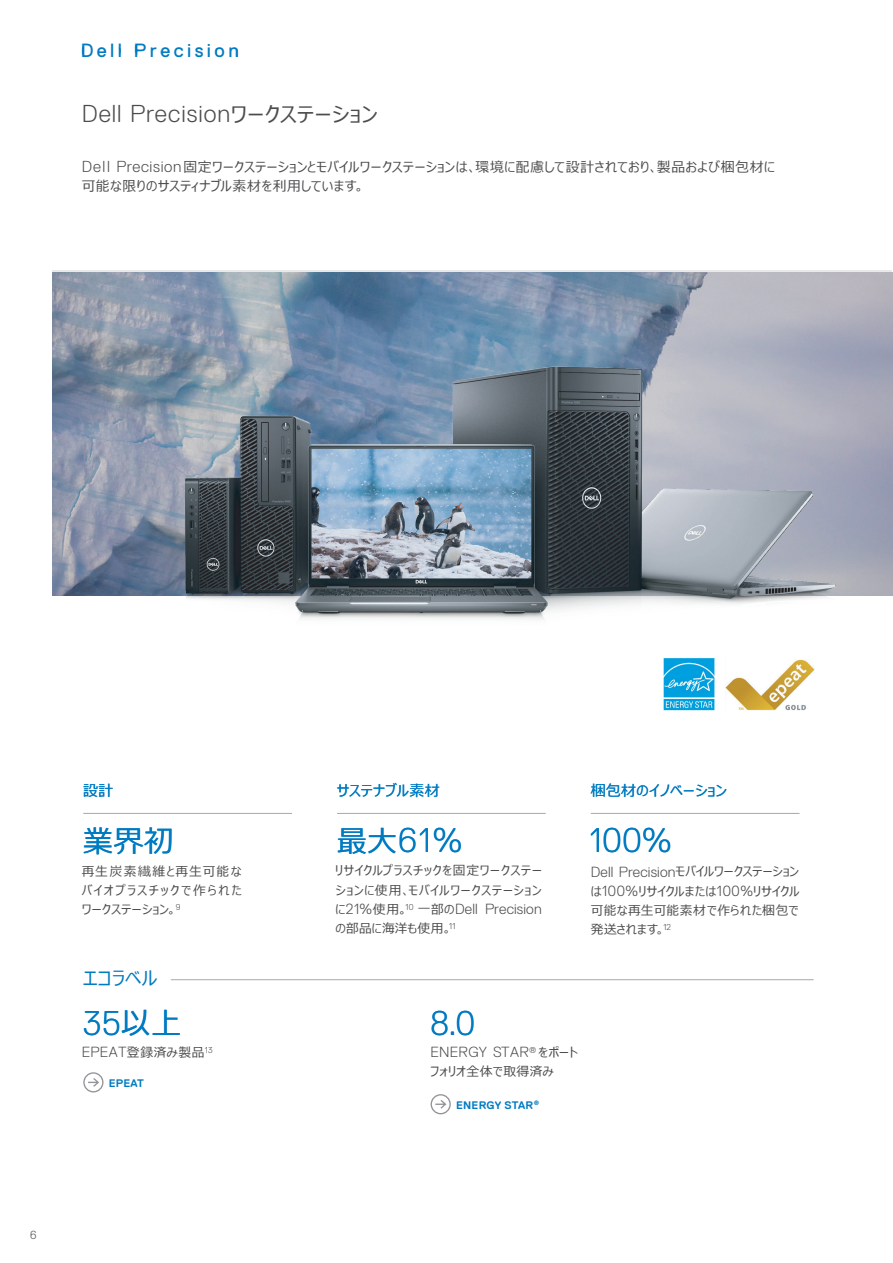
<style>
.page{position:relative;width:893px;height:1263px;background:#fff}
.page>*{position:absolute;margin:0;border:0;box-sizing:border-box;transform-origin:0 0}
.t1{font:300 34.2px "Dell Replica";letter-spacing:.02em;color:#007bc2}
.t2{font:29.7px "Meiryo UI";color:#007bc2}
.t3{font:300 24.45px "Dell Replica";letter-spacing:.04em;color:#4b4c4d}
.t4{font:19.2px "Dell Replica";letter-spacing:.18em;color:#007bc2}
.t5{font:19.2px "Meiryo UI";letter-spacing:.025em;color:#007bc2}
.t6{font:14.85px "Meiryo UI";letter-spacing:.025em;color:#007bc2}
.t7{font:300 14.7px "Dell Replica";letter-spacing:.01em;color:#4b4c4d}
.t8{font:13.8px/19.2px "Meiryo UI";letter-spacing:.04em;color:#4b4c4d}
.t9{font:12.75px/19.2px "Meiryo UI";letter-spacing:.045em;color:#4b4c4d;text-align:justify}
.t10{font:12.75px "Meiryo UI";letter-spacing:.01em;color:#4b4c4d}
.t11{font:300 11.7px "Dell Replica";color:#4b4c4d}
.t12{font:700 10.95px "Dell Replica";letter-spacing:.02em;color:#007bc2}
.s1{font-family:"Meiryo UI";font-weight:400;font-size:21.3px}
.s2{font-family:"Dell Replica";font-weight:300;font-size:15.9px}
.s3{font-family:"Meiryo UI";font-weight:400;font-size:29.7px}
.s4{font-family:"Meiryo UI";font-weight:400;font-size:12.75px}
.s5{font-family:"Dell Replica";font-weight:300;font-size:14.7px}
</style>
<div class="page">
<img style="left:53px;top:273px;width:839px;height:323px">
<img style="left:132px;top:271px;width:708px;height:349px">
<img style="left:663px;top:658px;width:52px;height:53px">
<img style="left:725px;top:659px;width:89px;height:52px">
<hr style="left:591px;top:813px;width:208px;height:1px;background:#a8a9ad">
<hr style="left:337px;top:813px;width:209px;height:1px;background:#a8a9ad">
<hr style="left:79px;top:979px;width:735px;height:1px;background:#a8a9ad">
<hr style="left:83px;top:813px;width:209px;height:1px;background:#a8a9ad">
<svg style="left:79px;top:979px;width:112px;height:2px"></svg>
<svg style="left:83px;top:1072px;width:21px;height:20px"></svg>
<svg style="left:431px;top:1094px;width:20px;height:20px"></svg>
<h3 class="t4" style="left:81px;top:40px;width:159px">Dell Precision</h3>
<h3 class="t3" style="left:82px;top:100px;width:297px">Dell Precision<span class="s1">ワークステーション</span></h3>
<p class="t8" style="left:82px;top:158px;width:695px"><span class="s2">Dell Precision</span>固定ワークステーションとモバイルワークステーションは、環境に配慮して設計されており、製品および梱包材に可能な限りのサスティナブル素材を利用しています。</p>
<p class="t6" style="left:337px;top:780px;width:104px">サステナブル素材</p>
<p class="t6" style="left:591px;top:780px;width:138px">梱包材のイノベーション</p>
<p class="t6" style="left:83px;top:780px;width:32px">設計</p>
<h2 class="t2" style="left:83px;top:820px;width:92px">業界初</h2>
<h1 class="t1" style="left:590px;top:821px;width:84px">100%</h1>
<h1 class="t1" style="left:337px;top:821px;width:127px"><span class="s3">最大</span>61%</h1>
<p class="t9" style="left:335px;top:862px;width:208px">リサイクルプラスチックを固定ワークステーションに使用、モバイルワークステーション</p>
<p class="t7" style="left:335px;top:901px;width:208px"><span class="s4">に</span>21%<span class="s4">使用。</span><sup>10</sup> <span class="s4">一部の</span>Dell Precision</p>
<p class="t10" style="left:335px;top:919px;width:122px">の部品に海洋も使用。<sup>11</sup></p>
<p class="t9" style="left:82px;top:862px;width:162px">再生炭素繊維と再生可能なバイオプラスチックで作られたワークステーション。<sup>9</sup></p>
<p class="t7" style="left:591px;top:863px;width:210px">Dell Precision<span class="s4">モバイルワークステーション</span></p>
<p class="t9" style="left:591px;top:882px;width:210px">は<span class="s5">100%</span>リサイクルまたは<span class="s5">100%</span>リサイクル可能な再生可能素材で作られた梱包で発送されます。<sup>12</sup></p>
<h3 class="t5" style="left:83px;top:965px;width:76px">エコラベル</h3>
<h1 class="t1" style="left:83px;top:1004px;width:100px">35<span class="s3">以上</span></h1>
<h1 class="t1" style="left:430px;top:1004px;width:46px">8.0</h1>
<p class="t9" style="left:82px;top:1043px;width:133px"><span class="s5">EPEAT</span>登録済み製品<sup>13</sup></p>
<p class="t7" style="left:430px;top:1044px;width:149px">ENERGY STAR<sup>®</sup> <span class="s4">をポート</span></p>
<p class="t9" style="left:430px;top:1062px;width:125px">フォリオ全体で取得済み</p>
<p class="t12" style="left:109px;top:1077px;width:37px">EPEAT</p>
<p class="t12" style="left:456px;top:1099px;width:85px">ENERGY STAR<sup>®</sup></p>
<p class="t11" style="left:30px;top:1228px;width:8px">6</p>
</div>
